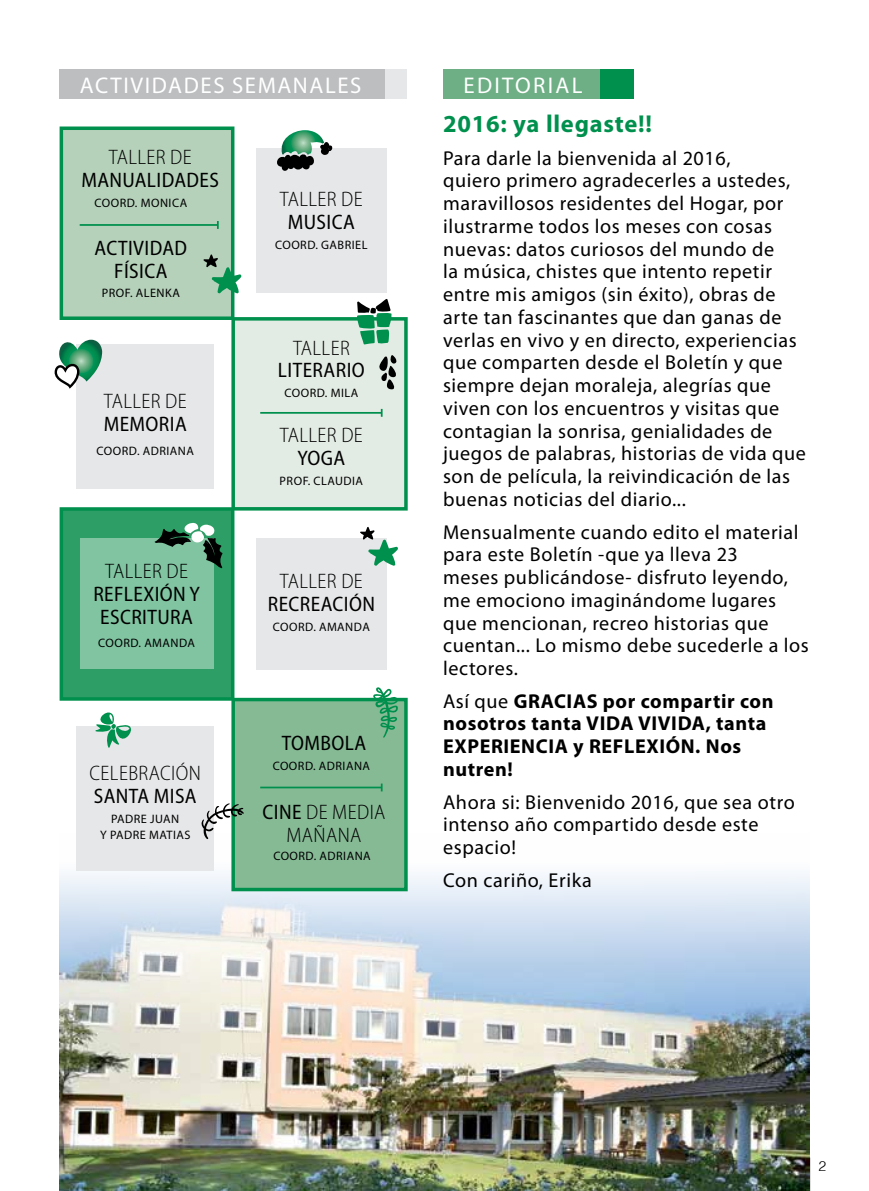
<style>
.page{position:relative;width:869px;height:1191px;background:#fff}
.page>*{position:absolute;margin:0;border:0;box-sizing:border-box;transform-origin:0 0}
.t1{font:700 24.5px "Myriad Pro";letter-spacing:.03em;color:#00904d}
.t2{font:22.75px "Myriad Pro";letter-spacing:.07em;color:#fff}
.t3{font:semi-condensed 21px/22.8px "Myriad Pro";letter-spacing:.02em;color:#000;text-align:center}
.t4{font:300 semi-condensed 21px/22.8px "Myriad Pro";letter-spacing:.02em;color:#000;text-align:center}
.t5{font:20.12px/22.8px "Myriad Pro";letter-spacing:.03em;color:#000}
.t6{font:700 20.12px/22.8px "Myriad Pro";letter-spacing:.03em;color:#000}
.t7{font:300 14px "Helvetica";color:#000}
.t8{font:12.25px/15.8px "Myriad Pro";letter-spacing:.04em;color:#000}
.s1{font-weight:400}
</style>
<div class="page">
<hr style="left:809px;top:1157px;width:1px;height:34px;background:#000">
<img style="left:60px;top:833px;width:749px;height:358px">
<div style="left:60px;top:69px;width:344px;height:30px;background:#bcbec0"></div>
<div style="left:385px;top:69px;width:22px;height:30px;background:#e6e7e8"></div>
<div style="left:60px;top:126px;width:174px;height:194px;background:#b5d1ba;border:4px solid #00904d"></div>
<div style="left:60px;top:507px;width:174px;height:193px;background:#2d9e65;border:4px solid #00904d"></div>
<div style="left:231px;top:317px;width:176px;height:193px;background:#e3ece4;border:4px solid #00904d"></div>
<div style="left:231px;top:698px;width:176px;height:193px;background:#86ba95;border:4px solid #00904d"></div>
<div style="left:256px;top:148px;width:130px;height:145px;background:#e6e7e8"></div>
<div style="left:256px;top:538px;width:130px;height:132px;background:#e6e7e8"></div>
<div style="left:76px;top:344px;width:138px;height:145px;background:#e6e7e8"></div>
<div style="left:80px;top:538px;width:133px;height:131px;background:#80c4a1"></div>
<div style="left:76px;top:726px;width:138px;height:145px;background:#e6e7e8"></div>
<hr style="left:260px;top:786px;width:121px;height:2px;background:#00904d">
<svg style="left:380px;top:783px;width:2px;height:8px"></svg>
<hr style="left:80px;top:224px;width:138px;height:2px;background:#00904d">
<svg style="left:217px;top:221px;width:2px;height:8px"></svg>
<hr style="left:260px;top:412px;width:121px;height:2px;background:#00904d">
<svg style="left:380px;top:409px;width:2px;height:8px"></svg>
<div style="left:443px;top:69px;width:163px;height:30px;background:#6eaf85"></div>
<div style="left:599px;top:69px;width:34px;height:30px;background:#00904d"></div>
<svg style="left:55px;top:339px;width:47px;height:50px"></svg>
<svg style="left:154px;top:522px;width:68px;height:46px"></svg>
<svg style="left:357px;top:299px;width:34px;height:45px"></svg>
<svg style="left:371px;top:687px;width:28px;height:51px"></svg>
<svg style="left:95px;top:712px;width:36px;height:36px"></svg>
<svg style="left:277px;top:130px;width:55px;height:41px"></svg>
<svg style="left:379px;top:355px;width:18px;height:34px"></svg>
<svg style="left:203px;top:254px;width:39px;height:40px"></svg>
<svg style="left:360px;top:527px;width:38px;height:39px"></svg>
<svg style="left:201px;top:803px;width:43px;height:36px"></svg>
<p class="t2" style="left:80px;top:71px;width:283px">actividades semanales</p>
<p class="t4" style="left:109px;top:146px;width:82px">TALLER DE</p>
<p class="t3" style="left:81px;top:169px;width:29px">MANUA</p>
<p class="t3" style="left:147px;top:169px;width:73px">LIDADES</p>
<p class="t8" style="left:94px;top:195px;width:94px">Coord. Monica</p>
<p class="t3" style="left:94px;top:237px;width:94px">ACTIVIDAD<br>FÍSICA</p>
<p class="t8" style="left:102px;top:285px;width:42px">PROF. ALEN</p>
<p class="t8" style="left:165px;top:285px;width:16px">KA</p>
<p class="t4" style="left:104px;top:390px;width:82px">TALLER DE</p>
<p class="t3" style="left:104px;top:413px;width:82px">MEMORIA</p>
<p class="t8" style="left:96px;top:443px;width:99px">Coord. Adriana</p>
<p class="t4" style="left:105px;top:560px;width:82px">TALLER DE</p>
<p class="t3" style="left:93px;top:583px;width:108px">REFLEXIÓN Y<br>ESCRITURA</p>
<p class="t8" style="left:98px;top:634px;width:98px">Coord. amanda</p>
<p class="t4" style="left:89px;top:762px;width:113px">CELEBRACIÓN</p>
<p class="t3" style="left:94px;top:785px;width:102px">SANTA MISA</p>
<p class="t8" style="left:100px;top:811px;width:92px;text-indent:11px">Padre JUAN<br>y Padre matias</p>
<p class="t4" style="left:280px;top:188px;width:82px">TALLER DE</p>
<p class="t3" style="left:288px;top:211px;width:66px">MUSICA</p>
<p class="t8" style="left:275px;top:237px;width:94px">Coord. GABRI el</p>
<p class="t4" style="left:293px;top:337px;width:58px">TALLER</p>
<p class="t3" style="left:278px;top:359px;width:87px">LITERARIO</p>
<p class="t8" style="left:284px;top:385px;width:75px">Coord. mila</p>
<p class="t4" style="left:280px;top:424px;width:82px">TALLER DE</p>
<p class="t3" style="left:297px;top:446px;width:47px">YOGA</p>
<p class="t8" style="left:279px;top:473px;width:84px">Prof. ClaudiA</p>
<p class="t4" style="left:280px;top:570px;width:82px">TALLER DE</p>
<p class="t3" style="left:268px;top:593px;width:106px">RECREACIÓN</p>
<p class="t8" style="left:273px;top:618px;width:98px">Coord. amanda</p>
<p class="t3" style="left:282px;top:732px;width:84px">TOMBOLA</p>
<p class="t8" style="left:272px;top:757px;width:99px">Coord. adriana</p>
<p class="t4" style="left:262px;top:801px;width:122px"><span class="s1">CINE</span> DE MEDIA<br>MAÑANA</p>
<p class="t8" style="left:273px;top:847px;width:63px">Coord. aDRIANA</p>
<p class="t2" style="left:463px;top:71px;width:14px">EDITORIAL</p>
<p class="t1" style="left:443px;top:110px;width:210px">2016: ya llegaste!!</p>
<p class="t5" style="left:443px;top:146px;width:364px">Para darle la bienvenida al 2016,<br>quiero primero agradecerles a ustedes, maravillosos residentes del Hogar, por ilustrarme todos los meses con cosas nuevas: datos curiosos del mundo de<br>la música, chistes que intento repetir entre mis amigos (sin éxito), obras de arte tan fascinantes que dan ganas de verlas en vivo y en directo, experiencias que comparten desde el Boletín y que siempre dejan moraleja, alegrías que viven con los encuentros y visitas que contagian la sonrisa, genialidades de juegos de palabras, historias de vida que son de película, la reivindicación de las buenas noticias del diario...</p>
<p class="t5" style="left:443px;top:520px;width:367px">Mensualmente cuando edito el material para este Boletín -que ya lleva 23<br>meses publicándose- disfruto leyendo, me emociono imaginándome lugares que mencionan, recreo historias que cuentan... Lo mismo debe sucederle a los lectores.</p>
<p class="t6" style="left:443px;top:690px;width:332px"><span class="s1">Así que</span> GRACIAS por compartir con nosotros tanta VIDA VIVIDA, tanta<br>EXPERIENCIA y REFLEXIÓN. Nos nutren!</p>
<p class="t5" style="left:443px;top:790px;width:353px">Ahora si: Bienvenido 2016, que sea otro intenso año compartido desde este espacio!</p>
<p class="t5" style="left:443px;top:868px;width:150px">Con cariño, Erika</p>
<p class="t7" style="left:818px;top:1157px;width:9px">2</p>
</div>
